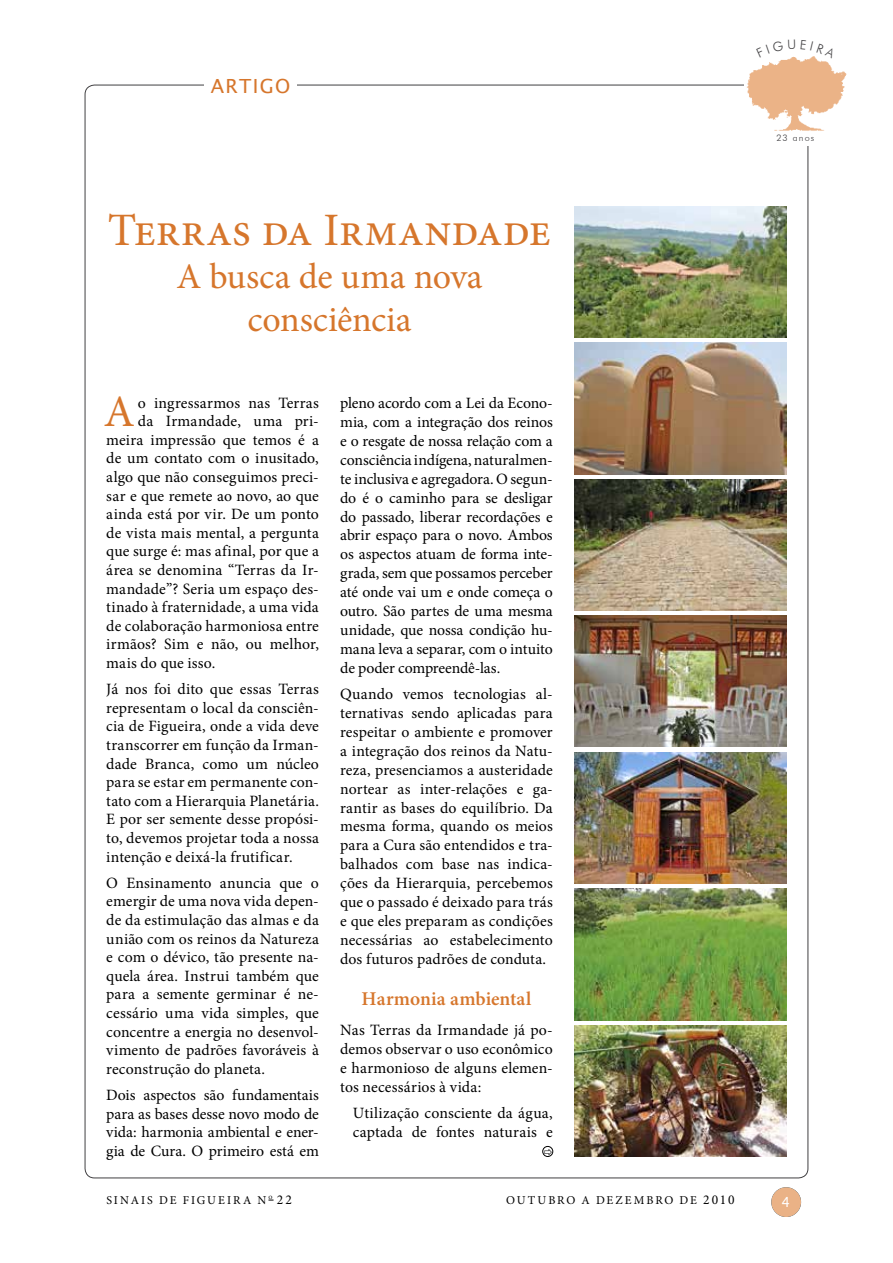
<style>
.page{position:relative;width:893px;height:1263px;background:#fff}
.page>*{position:absolute;margin:0;border:0;box-sizing:border-box;transform-origin:0 0}
.t1{font:46.5px "Minion Pro";color:#d6762c}
.t2{font:44.85px "Minion Pro";color:#d6762c}
.t3{font:36px/43.2px "Minion Pro";letter-spacing:-.005em;color:#d6762c;text-align:center}
.t4{font:600 19.5px "Minion Pro";color:#d6762c}
.t5{font:19.5px "Lucida Sans Unicode";letter-spacing:.075em;color:#d6762c}
.t6{font:15.75px/18.9px "Minion Pro";letter-spacing:.005em;color:#000;text-align:justify}
.t7{font:15.75px "Minion Pro";letter-spacing:.025em;color:#000}
.t8{font:13.95px "Lucida Sans Unicode";color:#fff}
.t9{font:13.5px "Minion Pro";color:#000}
.t10{font:12px "Minion Pro";letter-spacing:.17em;color:#000}
.t11{font:300 9px "Futura BT";letter-spacing:.125em;color:#464547}
.s1{color:#414042}
.s2{font-size:13.5px}
.s3{font-size:12px}
</style>
<div class="page">
<div style="left:771px;top:1187px;width:30px;height:30px;background:#eab286;border-radius:50%"></div>
<img style="left:746px;top:57px;width:101px;height:74px">
<div style="left:542px;top:1146px;width:11px;height:11px;border:1px solid #000;border-radius:50%"></div>
<img style="left:574px;top:206px;width:213px;height:132px">
<img style="left:574px;top:343px;width:213px;height:131px">
<img style="left:574px;top:752px;width:213px;height:131px">
<img style="left:574px;top:479px;width:213px;height:131px">
<img style="left:574px;top:889px;width:213px;height:131px">
<img style="left:574px;top:1025px;width:213px;height:131px">
<img style="left:574px;top:616px;width:213px;height:131px">
<svg style="left:756px;top:56px;width:39px;height:2px"></svg>
<svg style="left:801px;top:56px;width:35px;height:2px"></svg>
<p class="t5" style="left:211px;top:70px;width:81px">ARTIGO</p>
<h1 class="t1" style="left:108px;top:199px;width:445px">Terras da Irmandade</h1>
<h3 class="t3" style="left:176px;top:255px;width:308px">A busca de uma nova consciência</h3>
<h2 class="t2" style="left:104px;top:382px;width:32px">A</h2>
<p class="t6" style="left:138px;top:394px;width:183px">o ingressarmos nas Terras</p>
<p class="t6" style="left:138px;top:412px;width:183px">da Irmandade, uma pri-</p>
<p class="t6" style="left:106px;top:430px;width:214px">meira impressão que temos é a</p>
<p class="t6" style="left:106px;top:449px;width:214px">de um contato com o inusitado,</p>
<p class="t6" style="left:106px;top:467px;width:214px">algo que não conseguimos preci-</p>
<p class="t6" style="left:106px;top:486px;width:214px">sar e que remete ao novo, ao que</p>
<p class="t6" style="left:106px;top:505px;width:214px">ainda está por vir. De um ponto</p>
<p class="t6" style="left:106px;top:523px;width:214px">de vista mais mental, a pergunta</p>
<p class="t6" style="left:106px;top:542px;width:214px">que surge é: mas afinal, por que a</p>
<p class="t6" style="left:106px;top:560px;width:214px">área se denomina “Terras da Ir-</p>
<p class="t6" style="left:106px;top:579px;width:214px">mandade”? Seria um espaço des-</p>
<p class="t7" style="left:106px;top:597px;width:214px">tinado à fraternidade, a uma vida</p>
<p class="t6" style="left:106px;top:616px;width:214px">de colaboração harmoniosa entre</p>
<p class="t6" style="left:106px;top:635px;width:214px">irmãos? Sim e não, ou melhor,</p>
<p class="t6" style="left:106px;top:653px;width:111px">mais do que isso.</p>
<p class="t6" style="left:106px;top:680px;width:214px">Já nos foi dito que essas Terras representam o local da consciên&shy;cia de Figueira, onde a vida deve transcorrer em função da Irman&shy;dade Branca, como um núcleo para se estar em permanente con&shy;tato com a Hierarquia Planetária.<br>E por ser semente desse propósi&shy;to, devemos projetar toda a nossa intenção e deixá-la frutificar.</p>
<p class="t6" style="left:106px;top:873px;width:214px">O Ensinamento anuncia que o emergir de uma nova vida depen&shy;de da estimulação das almas e da união com os reinos da Natureza e com o dévico, tão presente na&shy;quela área. Instrui também que para a semente germinar é ne&shy;cessário uma vida simples, que concentre a energia no desenvol&shy;vimento de padrões favoráveis à reconstrução do planeta.</p>
<p class="t6" style="left:106px;top:1086px;width:214px">Dois aspectos são fundamentais para as bases desse novo modo de vida: harmonia ambiental e ener&shy;gia de Cura. O primeiro está em</p>
<p class="t6" style="left:340px;top:394px;width:214px">pleno acordo com a Lei da Econo&shy;mia, com a integração dos reinos e o resgate de nossa relação com a consciência indígena, naturalmen&shy;te inclusiva e agregadora. O segun&shy;do é o caminho para se desligar do passado, liberar recordações e abrir espaço para o novo. Ambos os aspectos atuam de forma inte&shy;grada, sem que possamos perceber até onde vai um e onde começa o outro. São partes de uma mesma unidade, que nossa condição hu&shy;mana leva a separar, com o intuito de poder compreendê-las.</p>
<p class="t6" style="left:340px;top:685px;width:214px">Quando vemos tecnologias al&shy;ternativas sendo aplicadas para respeitar o ambiente e promover a integração dos reinos da Natu&shy;reza, presenciamos a austeridade nortear as inter-relações e ga&shy;rantir as bases do equilíbrio. Da mesma forma, quando os meios para a Cura são entendidos e tra&shy;balhados com base nas indica&shy;ções da Hierarquia, percebemos que o passado é deixado para trás e que eles preparam as condições necessárias ao estabelecimento dos futuros padrões de conduta.</p>
<p class="t4" style="left:362px;top:987px;width:171px">Harmonia ambiental</p>
<p class="t6" style="left:340px;top:1020px;width:214px">Nas Terras da Irmandade já po&shy;demos observar o uso econômico e harmonioso de alguns elemen&shy;tos necessários à vida:</p>
<p class="t6" style="left:353px;top:1103px;width:201px">Utilização consciente da água, captada de fontes naturais e</p>
<p class="t11" style="left:776px;top:132px;width:39px"><span class="s1">23</span> anos</p>
<p class="t10" style="left:106px;top:1192px;width:187px">Sinais de Figueira N <sup>o</sup> <span class="s2">22</span></p>
<p class="t10" style="left:506px;top:1192px;width:150px">outubro A dEzEMBRO</p>
<p class="t9" style="left:680px;top:1191px;width:56px"><span class="s3">de</span> 2010</p>
<p class="t8" style="left:782px;top:1191px;width:10px">4</p>
</div>
